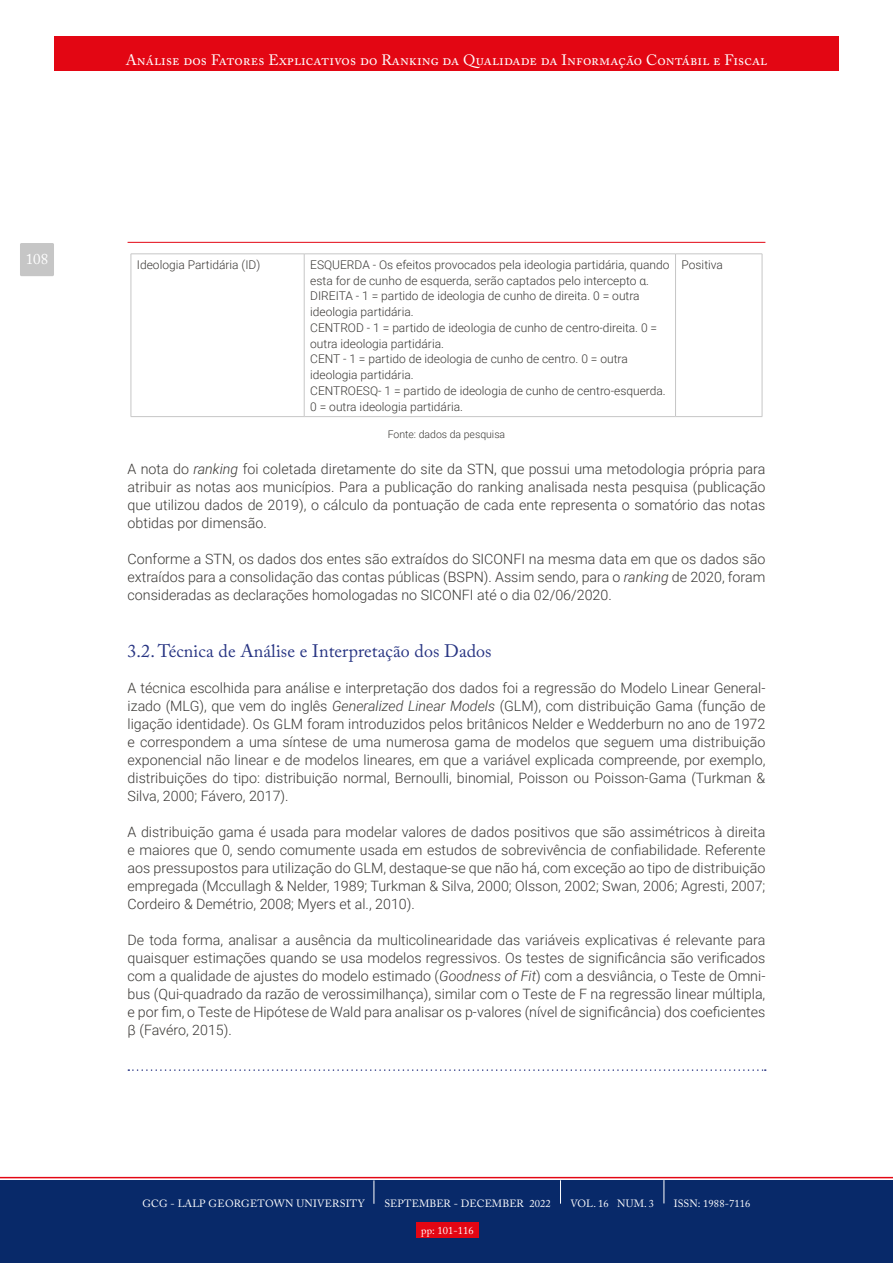
<style>
.page{position:relative;width:893px;height:1263px;background:#fff}
.page>*{position:absolute;margin:0;border:0;box-sizing:border-box;transform-origin:0 0}
.t1{font:18px "Adobe Caslon Pro";letter-spacing:.005em;color:#283583}
.t2{font:15px "Adobe Caslon Pro";letter-spacing:.005em;color:#fff}
.t3{font:300 14.25px/18px "Roboto";color:#3a3835;text-align:justify}
.t4{font:300 12px/15.8px "Roboto";color:#3a3835}
.t5{font:10.5px "Adobe Caslon Pro";letter-spacing:.01em;color:#fff}
.t6{font:300 10.5px "Roboto";color:#3a3835}
.s1{font-style:italic}
</style>
<div class="page">
<div style="left:54px;top:37px;width:785px;height:34px;background:#e30613"></div>
<div style="left:0;top:1180px;width:893px;height:83px;background:#082969"></div>
<div style="left:416px;top:1222px;width:63px;height:15px;background:#e30613"></div>
<div style="left:20px;top:243px;width:34px;height:33px;background:#c6c6c6;border-radius:2px"></div>
<hr style="left:128px;top:242px;width:637px;height:1px;background:#e30613">
<svg style="left:0;top:1177px;width:893px;height:27px"></svg>
<hr style="left:131px;top:254px;width:173px;height:1px;background:#c6c6c6">
<hr style="left:131px;top:254px;width:1px;height:162px;background:#c6c6c6">
<hr style="left:304px;top:254px;width:371px;height:1px;background:#c6c6c6">
<hr style="left:304px;top:254px;width:1px;height:162px;background:#c6c6c6">
<hr style="left:675px;top:254px;width:87px;height:1px;background:#c6c6c6">
<hr style="left:675px;top:254px;width:1px;height:162px;background:#c6c6c6">
<hr style="left:762px;top:254px;width:1px;height:162px;background:#c6c6c6">
<hr style="left:131px;top:416px;width:173px;height:1px;background:#c6c6c6">
<hr style="left:304px;top:416px;width:371px;height:1px;background:#c6c6c6">
<hr style="left:675px;top:416px;width:87px;height:1px;background:#c6c6c6">
<svg style="left:128px;top:1069px;width:638px;height:2px"></svg>
<p class="t2" style="left:26px;top:250px;width:24px">108</p>
<p class="t2" style="left:126px;top:51px;width:643px">Análise dos Fatores Explicativos do Ranking da Qualidade da Informação Contábil e Fiscal</p>
<p class="t4" style="left:137px;top:256px;width:125px">Ideologia Partidária (ID)</p>
<p class="t4" style="left:310px;top:256px;width:361px">ESQUERDA - Os efeitos provocados pela ideologia partidária, quando esta for de cunho de esquerda, serão captados pelo intercepto α.<br>DIREITA - 1 = partido de ideologia de cunho de direita. 0 = outra ideologia partidária.<br>CENTROD - 1 = partido de ideologia de cunho de centro-direita. 0 = outra ideologia partidária.<br>CENT - 1 = partido de ideologia de cunho de centro. 0 = outra ideologia partidária.<br>CENTROESQ- 1 = partido de ideologia de cunho de centro-esquerda.<br>0 = outra ideologia partidária.</p>
<p class="t4" style="left:681px;top:256px;width:43px">Positiva</p>
<p class="t6" style="left:388px;top:427px;width:119px">Fonte: dados da pesquisa</p>
<p class="t3" style="left:128px;top:459px;width:639px">A nota do <span class="s1">ranking</span> foi coletada diretamente do site da STN, que possui uma metodologia própria para atribuir as notas aos municípios. Para a publicação do ranking analisada nesta pesquisa (publicação que utilizou dados de 2019), o cálculo da pontuação de cada ente representa o somatório das notas obtidas por dimensão.</p>
<p class="t3" style="left:128px;top:549px;width:639px">Conforme a STN, os dados dos entes são extraídos do SICONFI na mesma data em que os dados são extraídos para a consolidação das contas públicas (BSPN). Assim sendo, para o <span class="s1">ranking</span> de 2020, foram consideradas as declarações homologadas no SICONFI até o dia 02/06/2020.</p>
<p class="t1" style="left:128px;top:640px;width:366px">3.2. Técnica de Análise e Interpretação dos Dados</p>
<p class="t3" style="left:128px;top:678px;width:639px">A técnica escolhida para análise e interpretação dos dados foi a regressão do Modelo Linear General&shy;izado (MLG), que vem do inglês <span class="s1">Generalized Linear Models</span> (GLM), com distribuição Gama (função de ligação identidade). Os GLM foram introduzidos pelos britânicos Nelder e Wedderburn no ano de 1972 e correspondem a uma síntese de uma numerosa gama de modelos que seguem uma distribuição exponencial não linear e de modelos lineares, em que a variável explicada compreende, por exemplo, distribuições do tipo: distribuição normal, Bernoulli, binomial, Poisson ou Poisson-Gama (Turkman &amp; Silva, 2000; Fávero, 2017).</p>
<p class="t3" style="left:128px;top:822px;width:639px">A distribuição gama é usada para modelar valores de dados positivos que são assimétricos à direita e maiores que 0, sendo comumente usada em estudos de sobrevivência de confiabilidade. Referente aos pressupostos para utilização do GLM, destaque-se que não há, com exceção ao tipo de distribuição empregada (Mccullagh &amp; Nelder, 1989; Turkman &amp; Silva, 2000; Olsson, 2002; Swan, 2006; Agresti, 2007; Cordeiro &amp; Demétrio, 2008; Myers et al., 2010).</p>
<p class="t3" style="left:128px;top:930px;width:639px">De toda forma, analisar a ausência da multicolinearidade das variáveis explicativas é relevante para quaisquer estimações quando se usa modelos regressivos. Os testes de significância são verificados com a qualidade de ajustes do modelo estimado (<span class="s1">Goodness of Fit</span>) com a desviância, o Teste de Omni&shy;bus (Qui-quadrado da razão de verossimilhança), similar com o Teste de F na regressão linear múltipla, e por fim, o Teste de Hipótese de Wald para analisar os p-valores (nível de significância) dos coeficientes β (Favéro, 2015).</p>
<p class="t5" style="left:143px;top:1197px;width:224px">GCG - LALP GEORGETOWN UNIVERSITY</p>
<p class="t5" style="left:384px;top:1197px;width:168px">SEPTEMBER - DECEMBER 2022</p>
<p class="t5" style="left:570px;top:1197px;width:85px">VOL. 16 NUM. 3</p>
<p class="t5" style="left:674px;top:1197px;width:78px">ISSN: 1988-7116</p>
<p class="t5" style="left:421px;top:1224px;width:54px">pp: 101-116</p>
</div>
